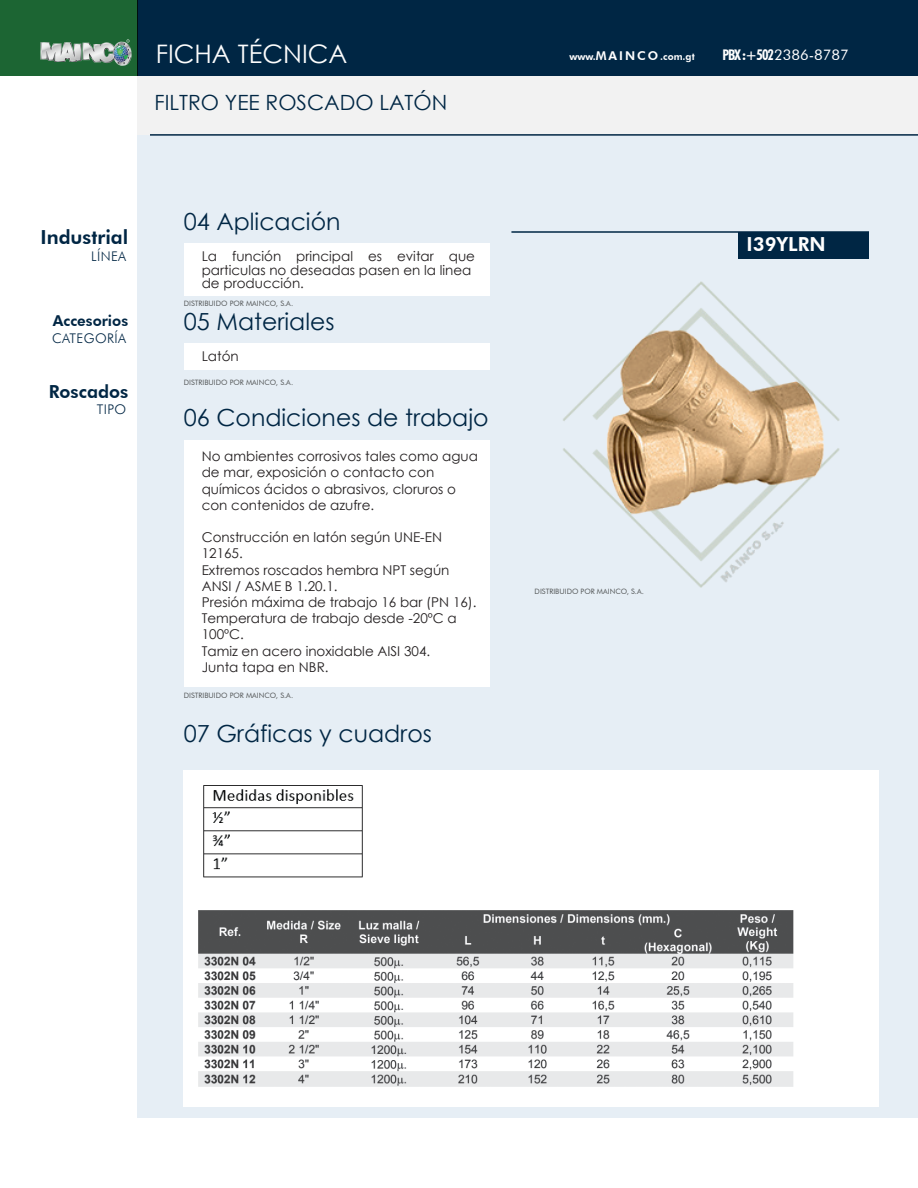
<style>
.page{position:relative;width:918px;height:1188px;background:#fff}
.page>*{position:absolute;margin:0;border:0;box-sizing:border-box;transform-origin:0 0}
.t1{font:25.5px "Century Gothic";color:#fdfdfd}
.t2{font:23.55px "Century Gothic";color:#002644}
.t3{font:21px "Century Gothic";color:#002644}
.t4{font:800 19.35px "Futura BT";color:#002644}
.t5{font:800 19.35px "Futura BT";color:#fff}
.t6{font:800 18px "Futura BT";color:#002644}
.t7{font:800 15px "Futura BT";color:#002644}
.t8{font:14.7px "Futura BT";color:#fff}
.t9{font:13.5px/16.2px "Century Gothic";color:#231f20}
.t10{font:300 13.35px "Futura BT";letter-spacing:.03em;color:#002644}
.t11{font:800 9.9px "Futura BT";color:#fff}
.t12{font:7.35px "Futura BT";color:#545758}
.s1{font-size:12.15px}
.s2{font-weight:700;font-stretch:condensed}
</style>
<div class="page">
<div style="left:137px;top:0;width:781px;height:1117px;background:#e6eef5"></div>
<div style="left:137px;top:0;width:781px;height:135px;background:#f2f2f2"></div>
<div style="left:137px;top:0;width:781px;height:75px;background:#002644"></div>
<div style="left:0;top:0;width:137px;height:75px;background:#1c6533"></div>
<img style="left:40px;top:39px;width:92px;height:27px">
<div style="left:739px;top:232px;width:130px;height:26px;background:#002644"></div>
<hr style="left:511px;top:231px;width:358px;height:2px;background:#002644">
<hr style="left:150px;top:134px;width:768px;height:2px;background:#002644">
<div style="left:184px;top:243px;width:305px;height:53px;background:#fff"></div>
<div style="left:184px;top:343px;width:305px;height:27px;background:#fff"></div>
<div style="left:184px;top:440px;width:305px;height:247px;background:#fff"></div>
<div style="left:184px;top:770px;width:695px;height:337px;background:#fff"></div>
<img style="left:563px;top:243px;width:306px;height:345px">
<img style="left:203px;top:785px;width:160px;height:93px">
<img style="left:198px;top:910px;width:596px;height:177px">
<h1 class="t1" style="left:156px;top:36px;width:193px">FICHA TÉCNICA</h1>
<h3 class="t3" style="left:155px;top:88px;width:294px">FILTRO YEE ROSCADO LATÓN</h3>
<h3 class="t4" style="left:41px;top:226px;width:89px">Industrial</h3>
<p class="t10" style="left:91px;top:248px;width:36px">LÍNEA</p>
<p class="t7" style="left:53px;top:312px;width:77px">Accesorios</p>
<p class="t10" style="left:52px;top:330px;width:76px">CATEGORÍA</p>
<h3 class="t6" style="left:49px;top:381px;width:81px">Roscados</h3>
<p class="t10" style="left:97px;top:401px;width:31px">TIPO</p>
<h2 class="t2" style="left:184px;top:205px;width:158px">04 Aplicación</h2>
<p class="t9" style="left:202px;top:250px;width:275px;line-height:13.5px">La función principal es evitar que particulas no deseadas pasen en la linea de producción.</p>
<h2 class="t2" style="left:184px;top:305px;width:152px">05 Materiales</h2>
<p class="t9" style="left:202px;top:348px;width:39px">Latón</p>
<p class="t12" style="left:184px;top:299px;width:111px">DISTRIBUIDO POR MAINCO, S.A.</p>
<p class="t12" style="left:184px;top:378px;width:111px">DISTRIBUIDO POR MAINCO, S.A.</p>
<h2 class="t2" style="left:184px;top:401px;width:306px">06 Condiciones de trabajo</h2>
<p class="t9" style="left:202px;top:448px;width:278px">No ambientes corrosivos tales como agua de mar, exposición o contacto con químicos ácidos o abrasivos, cloruros o con contenidos de azufre.</p>
<p class="t9" style="left:202px;top:529px;width:276px">Construcción en latón según UNE-EN<br>12165.<br>Extremos roscados hembra NPT según<br>ANSI / ASME B 1.20.1.<br>Presión máxima de trabajo 16 bar (PN 16).<br>Temperatura de trabajo desde -20ºC a<br>100ºC.<br>Tamiz en acero inoxidable AISI 304.<br>Junta tapa en NBR.</p>
<p class="t12" style="left:184px;top:691px;width:111px">DISTRIBUIDO POR MAINCO, S.A.</p>
<h2 class="t2" style="left:184px;top:717px;width:250px">07 Gráficas y cuadros</h2>
<p class="t11" style="left:569px;top:51px;width:127px">www.<span class="s1">M A I N C O</span> .com.gt</p>
<p class="t8" style="left:722px;top:46px;width:128px"><span class="s2">PBX:+502</span>2386-8787</p>
<h3 class="t5" style="left:747px;top:232px;width:81px">I39YLRN</h3>
<p class="t12" style="left:535px;top:587px;width:111px">DISTRIBUIDO POR MAINCO, S.A.</p>
</div>
